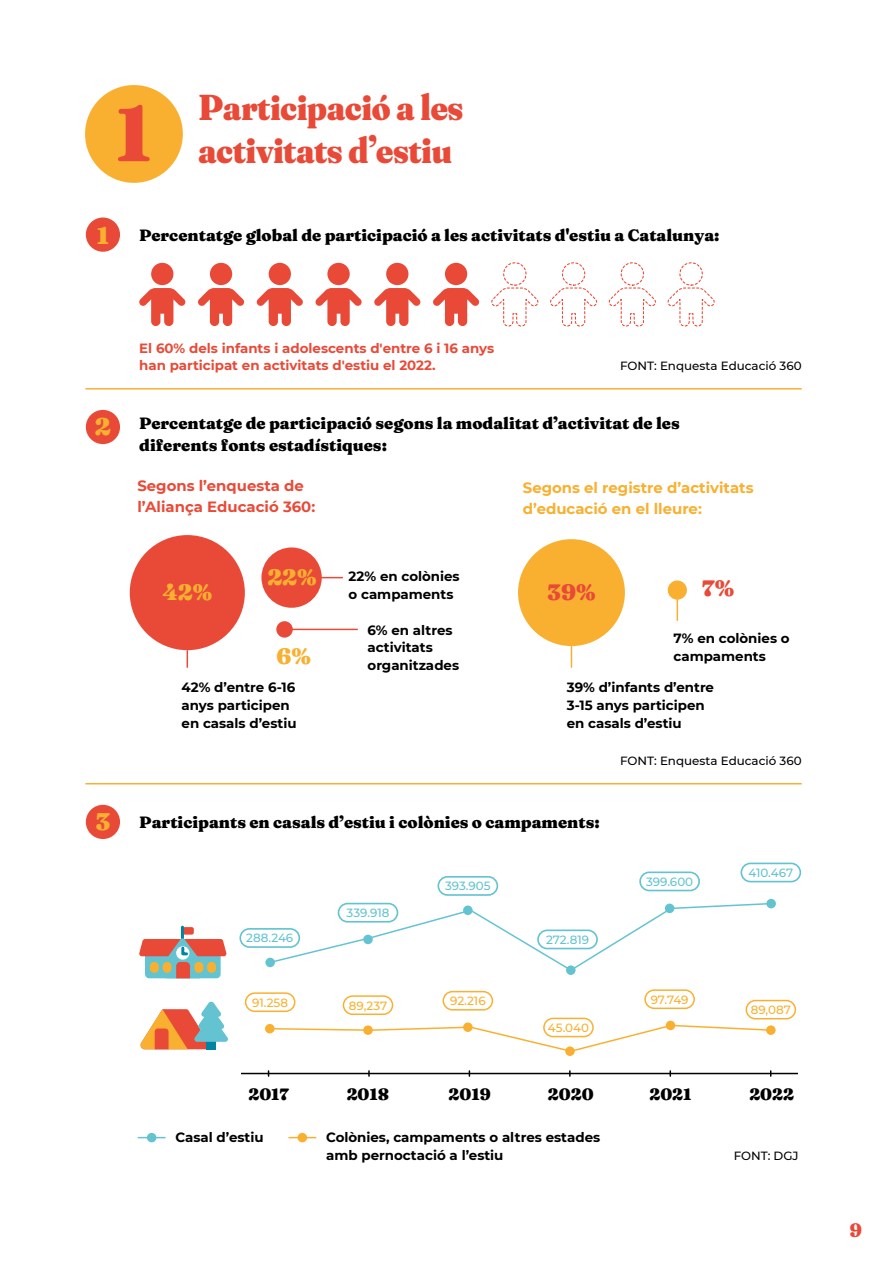
<style>
.page{position:relative;width:893px;height:1263px;background:#fff}
.page>*{position:absolute;margin:0;border:0;box-sizing:border-box;transform-origin:0 0}
.t1{font:900 36px/43.2px "Fraunces 144 pt Soft";color:#e94a38}
.t2{font:900 35.7px/42.9px "Fraunces 144 pt Soft";color:#e94a38}
.t3{font:24.15px "Fraunces 9 pt Black 9 900 0 1";color:#f9b030}
.t4{font:22.35px "Fraunces 9 pt Black 9 900 0 1";color:#f9b030}
.t5{font:22.35px "Fraunces 9 pt Black 9 900 0 1";color:#e94a38}
.t6{font:900 19.5px "Fraunces 144 pt Soft";color:#e94a38}
.t7{font:16.35px/22.4px "Fraunces 9 pt Black 9 900 0 1";color:#000}
.t8{font:700 14.85px/20.9px "Montserrat";color:#f9b030}
.t9{font:700 14.85px/20.9px "Montserrat";color:#e94a38}
.t10{font:700 13.35px/17.9px "Montserrat";color:#000}
.t11{font:700 13.35px/17.9px "Montserrat";color:#e94a38}
.t12{font:500 11.85px "Montserrat";color:#000}
.t13{font:500 11.85px "Montserrat";color:#63c3d1}
.t14{font:500 11.85px "Montserrat";color:#f9b030}
.s1{font-size:24.15px;color:#f9b030}
</style>
<div class="page">
<div style="left:85px;top:85px;width:98px;height:98px;background:#f9b030;border-radius:50%"></div>
<hr style="left:309px;top:577px;width:34px;height:1px;background:#e94a38">
<hr style="left:289px;top:629px;width:69px;height:1px;background:#e94a38">
<hr style="left:85px;top:388px;width:717px;height:2px;background:#f9b030">
<hr style="left:85px;top:783px;width:717px;height:1px;background:#f9b030">
<div style="left:265px;top:1024px;width:10px;height:9px;background:#f9b030;border-radius:50%"></div>
<div style="left:265px;top:958px;width:10px;height:9px;background:#63c3d1;border-radius:50%"></div>
<svg style="left:566px;top:965px;width:10px;height:10px"></svg>
<div style="left:766px;top:899px;width:10px;height:9px;background:#63c3d1;border-radius:50%"></div>
<svg style="left:766px;top:1025px;width:10px;height:10px"></svg>
<div style="left:565px;top:1046px;width:10px;height:10px;background:#f9b030;border-radius:50%"></div>
<div style="left:666px;top:1021px;width:9px;height:9px;background:#f9b030;border-radius:50%"></div>
<div style="left:245px;top:992px;width:50px;height:20px;border:1px solid #f9b030;border-radius:9px"></div>
<div style="left:343px;top:995px;width:50px;height:20px;border:1px solid #f9b030;border-radius:9px"></div>
<div style="left:443px;top:991px;width:50px;height:19px;border:1px solid #f9b030;border-radius:9px"></div>
<div style="left:644px;top:989px;width:51px;height:20px;border:1px solid #f9b030;border-radius:9px"></div>
<div style="left:745px;top:1000px;width:51px;height:19px;border:1px solid #f9b030;border-radius:9px"></div>
<div style="left:543px;top:1018px;width:51px;height:19px;border:1px solid #f9b030;border-radius:9px"></div>
<div style="left:239px;top:928px;width:61px;height:20px;border:2px solid #63c3d1;border-radius:9px"></div>
<div style="left:437px;top:876px;width:61px;height:20px;border:2px solid #63c3d1;border-radius:9px"></div>
<div style="left:639px;top:871px;width:61px;height:20px;border:2px solid #63c3d1;border-radius:9px"></div>
<div style="left:740px;top:862px;width:61px;height:20px;border:2px solid #63c3d1;border-radius:9px"></div>
<svg style="left:268px;top:1024px;width:505px;height:29px"></svg>
<svg style="left:268px;top:902px;width:504px;height:70px"></svg>
<hr style="left:241px;top:1073px;width:557px;height:1px;background:#000">
<div style="left:86px;top:805px;width:34px;height:34px;background:#e94a38;border-radius:50%"></div>
<div style="left:86px;top:410px;width:34px;height:34px;background:#e94a38;border-radius:50%"></div>
<div style="left:86px;top:218px;width:34px;height:34px;background:#e94a38;border-radius:50%"></div>
<div style="left:130px;top:535px;width:115px;height:115px;background:#e94a38;border-radius:50%"></div>
<div style="left:261px;top:547px;width:61px;height:61px;background:#e94a38;border-radius:50%"></div>
<div style="left:276px;top:621px;width:17px;height:17px;background:#e94a38;border-radius:50%"></div>
<div style="left:518px;top:539px;width:107px;height:107px;background:#f9b030;border-radius:50%"></div>
<div style="left:668px;top:580px;width:19px;height:20px;background:#f9b030;border-radius:50%"></div>
<svg style="left:187px;top:650px;width:1px;height:18px"></svg>
<hr style="left:571px;top:635px;width:1px;height:33px;background:#f9b030">
<hr style="left:677px;top:588px;width:1px;height:33px;background:#f9b030">
<div style="left:147px;top:1133px;width:9px;height:9px;background:#63c3d1;border-radius:50%"></div>
<svg style="left:138px;top:1137px;width:27px;height:1px"></svg>
<div style="left:298px;top:1133px;width:9px;height:9px;background:#f9b030;border-radius:50%"></div>
<svg style="left:289px;top:1137px;width:27px;height:1px"></svg>
<div style="left:151px;top:263px;width:22px;height:22px;background:#e94a38;border-radius:50%"></div>
<svg style="left:139px;top:288px;width:47px;height:38px"></svg>
<div style="left:210px;top:263px;width:22px;height:22px;background:#e94a38;border-radius:50%"></div>
<svg style="left:198px;top:288px;width:46px;height:38px"></svg>
<div style="left:269px;top:263px;width:22px;height:22px;background:#e94a38;border-radius:50%"></div>
<svg style="left:256px;top:288px;width:47px;height:38px"></svg>
<div style="left:327px;top:263px;width:23px;height:22px;background:#e94a38;border-radius:50%"></div>
<svg style="left:315px;top:288px;width:47px;height:38px"></svg>
<div style="left:386px;top:263px;width:22px;height:22px;background:#e94a38;border-radius:50%"></div>
<svg style="left:374px;top:288px;width:47px;height:38px"></svg>
<div style="left:445px;top:263px;width:22px;height:22px;background:#e94a38;border-radius:50%"></div>
<svg style="left:433px;top:288px;width:46px;height:38px"></svg>
<div style="left:503px;top:262px;width:23px;height:24px;border:1px dashed #e94a38;border-radius:50%"></div>
<svg style="left:491px;top:287px;width:47px;height:40px"></svg>
<div style="left:562px;top:262px;width:23px;height:24px;border:1px dashed #e94a38;border-radius:50%"></div>
<svg style="left:550px;top:287px;width:47px;height:40px"></svg>
<div style="left:621px;top:262px;width:23px;height:24px;border:1px dashed #e94a38;border-radius:50%"></div>
<svg style="left:608px;top:287px;width:48px;height:40px"></svg>
<div style="left:679px;top:262px;width:24px;height:24px;border:1px dashed #e94a38;border-radius:50%"></div>
<svg style="left:667px;top:287px;width:47px;height:40px"></svg>
<svg style="left:140px;top:1001px;width:88px;height:48px"></svg>
<svg style="left:139px;top:927px;width:88px;height:51px"></svg>
<div style="left:150px;top:962px;width:9px;height:11px;background:#f9b030;border-radius:4px"></div>
<div style="left:163px;top:962px;width:9px;height:11px;background:#f9b030;border-radius:4px"></div>
<div style="left:194px;top:962px;width:9px;height:11px;background:#f9b030;border-radius:4px"></div>
<div style="left:207px;top:962px;width:9px;height:11px;background:#f9b030;border-radius:4px"></div>
<h1 class="t1" style="left:198px;top:84px;width:266px">Participació a les activitats d’estiu</h1>
<h2 class="t2" style="left:116px;top:91px;width:345px;text-indent:81px">Participació a les<br><sup>1</sup> activitats d’estiu</h2>
<h3 class="t3" style="left:97px;top:216px;width:14px">1</h3>
<p class="t7" style="left:139px;top:223px;width:582px">Percentatge global de participació a les activitats d'estiu a Catalunya:</p>
<p class="t11" style="left:139px;top:338px;width:356px">El 60% dels infants i adolescents d'entre 6 i 16 anys han participat en activitats d'estiu el 2022.</p>
<p class="t12" style="left:620px;top:358px;width:183px">FONT: Enquesta Educació 360</p>
<h3 class="t3" style="left:95px;top:407px;width:18px">2</h3>
<p class="t7" style="left:139px;top:411px;width:542px">Percentatge de participació segons la modalitat d’activitat de les diferents fonts estadístiques:</p>
<p class="t9" style="left:137px;top:475px;width:179px">Segons l’enquesta de l’Aliança Educació 360:</p>
<h3 class="t4" style="left:267px;top:560px;width:51px">22%</h3>
<p class="t10" style="left:349px;top:567px;width:113px">22% en colònies</p>
<h3 class="t4" style="left:162px;top:575px;width:51px">42%</h3>
<p class="t10" style="left:349px;top:585px;width:106px">o campaments</p>
<h3 class="t4" style="left:276px;top:638px;width:36px">6%</h3>
<p class="t10" style="left:368px;top:620px;width:93px">6% en altres activitats organitzades</p>
<p class="t8" style="left:523px;top:476px;width:232px">Segons el registre d’activitats d’educació en el lleure:</p>
<h3 class="t5" style="left:547px;top:574px;width:50px">39%</h3>
<h3 class="t5" style="left:702px;top:571px;width:34px">7%</h3>
<p class="t10" style="left:673px;top:629px;width:118px">7% en colònies o campaments</p>
<p class="t10" style="left:182px;top:678px;width:116px">42% d’entre 6-16 anys participen en casals d’estiu</p>
<p class="t10" style="left:567px;top:678px;width:149px">39% d’infants d’entre<br>3-15 anys participen en casals d’estiu</p>
<p class="t12" style="left:620px;top:753px;width:183px">FONT: Enquesta Educació 360</p>
<p class="t7" style="left:95px;top:810px;width:506px"><span class="s1">3</span> Participants en casals d’estiu i colònies o campaments:</p>
<p class="t13" style="left:246px;top:930px;width:48px">288.246</p>
<p class="t13" style="left:347px;top:904px;width:44px">339.918</p>
<p class="t13" style="left:445px;top:878px;width:47px">393.905</p>
<p class="t13" style="left:546px;top:931px;width:45px">272.819</p>
<p class="t13" style="left:646px;top:873px;width:49px">399.600</p>
<p class="t14" style="left:252px;top:994px;width:37px">91.258</p>
<p class="t14" style="left:349px;top:997px;width:40px">89,237</p>
<p class="t14" style="left:450px;top:992px;width:37px">92.216</p>
<p class="t14" style="left:651px;top:991px;width:39px">97.749</p>
<p class="t14" style="left:548px;top:1019px;width:43px">45.040</p>
<p class="t13" style="left:748px;top:864px;width:46px">410.467</p>
<p class="t14" style="left:751px;top:1001px;width:42px">89,087</p>
<p class="t7" style="left:248px;top:1082px;width:42px">2017</p>
<p class="t7" style="left:347px;top:1082px;width:44px">2018</p>
<p class="t7" style="left:448px;top:1082px;width:44px">2019</p>
<p class="t7" style="left:548px;top:1082px;width:47px">2020</p>
<p class="t7" style="left:649px;top:1082px;width:44px">2021</p>
<p class="t7" style="left:749px;top:1082px;width:46px">2022</p>
<p class="t10" style="left:175px;top:1128px;width:90px">Casal d’estiu</p>
<p class="t10" style="left:326px;top:1128px;width:276px">Colònies, campaments o altres estades amb pernoctació a l’estiu</p>
<p class="t12" style="left:734px;top:1147px;width:66px">FONT: DGJ</p>
<h3 class="t6" style="left:850px;top:1216px;width:14px">9</h3>
</div>
